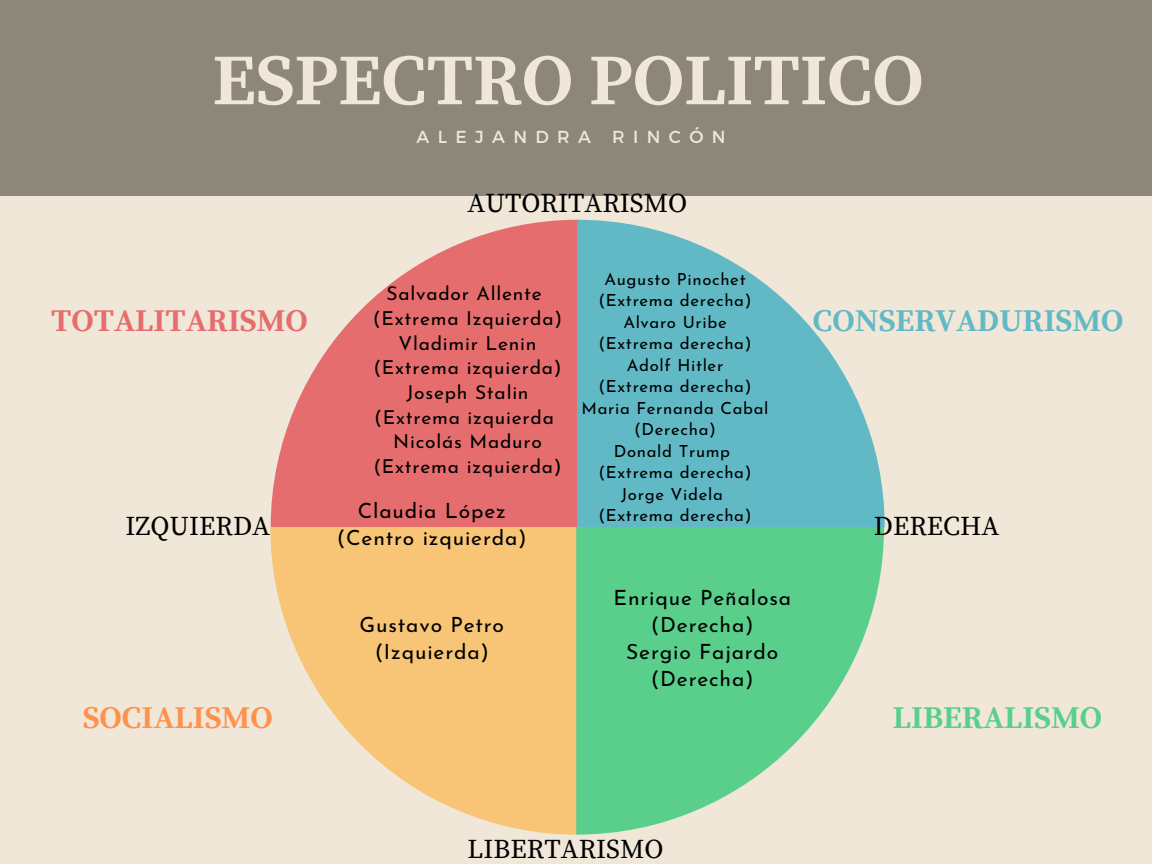
<style>
.page{position:relative;width:1152px;height:864px;background:#f0e7d8}
.page>*{position:absolute;margin:0;border:0;box-sizing:border-box;transform-origin:0 0}
.t1{font:700 72.45px "Source Serif Pro";color:#f0e7d8}
.t2{font:700 31.5px "Source Serif Pro";color:#61b9c6}
.t3{font:700 31.5px "Source Serif Pro";color:#e66d6d}
.t4{font:700 31.5px "Source Serif Pro";color:#5acf8c}
.t5{font:700 31.5px "Source Serif Pro";color:#ff914d}
.t6{font:27px "Source Serif Pro";color:#000}
.t7{font:21px "Josefin Sans";letter-spacing:.04em;color:#000}
.t8{font:19.2px "Josefin Sans";letter-spacing:.04em;color:#000}
.t9{font:17.4px "Montserrat";letter-spacing:.48em;color:#f0e7d8}
.t10{font:16.65px "Josefin Sans";letter-spacing:.04em;color:#000}
</style>
<div class="page">
<svg style="left:271px;top:220px;width:306px;height:307px;fill:#e66d6d"></svg>
<svg style="left:577px;top:220px;width:308px;height:308px;fill:#61b9c6"></svg>
<svg style="left:270px;top:527px;width:307px;height:308px;fill:#f8c577"></svg>
<svg style="left:577px;top:527px;width:307px;height:308px;fill:#5acf8c"></svg>
<div style="left:0;top:0;width:1152px;height:195px;background:#8d867b"></div>
<p class="t1" style="left:212px;top:38px;width:713px">ESPECTRO POLITICO</p>
<p class="t9" style="left:417px;top:125px;width:310px">ALEJANDRA RINCÓN</p>
<p class="t6" style="left:468px;top:187px;width:221px">AUTORITARISMO</p>
<p class="t10" style="left:604px;top:272px;width:143px">Augusto Pinochet</p>
<p class="t10" style="left:599px;top:294px;width:154px">(Extrema derecha)</p>
<p class="t10" style="left:623px;top:315px;width:105px">Alvaro Uribe</p>
<p class="t10" style="left:599px;top:337px;width:154px">(Extrema derecha)</p>
<p class="t10" style="left:627px;top:358px;width:98px">Adolf Hitler</p>
<p class="t10" style="left:599px;top:380px;width:154px">(Extrema derecha)</p>
<p class="t10" style="left:582px;top:401px;width:189px">Maria Fernanda Cabal</p>
<p class="t10" style="left:634px;top:423px;width:83px">(Derecha)</p>
<p class="t10" style="left:614px;top:444px;width:118px">Donald Trump</p>
<p class="t10" style="left:599px;top:466px;width:154px">(Extrema derecha)</p>
<p class="t10" style="left:621px;top:487px;width:103px">Jorge Videla</p>
<p class="t10" style="left:599px;top:509px;width:154px">(Extrema derecha)</p>
<p class="t8" style="left:387px;top:286px;width:157px">Salvador Allente</p>
<p class="t8" style="left:373px;top:311px;width:191px">(Extrema Izquierda)</p>
<p class="t8" style="left:399px;top:335px;width:140px">Vladimir Lenin</p>
<p class="t8" style="left:373px;top:360px;width:190px">(Extrema izquierda)</p>
<p class="t8" style="left:406px;top:385px;width:124px">Joseph Stalin</p>
<p class="t8" style="left:374px;top:409px;width:181px">(Extrema izquierda</p>
<p class="t8" style="left:393px;top:434px;width:150px">Nicolás Maduro</p>
<p class="t8" style="left:373px;top:459px;width:190px">(Extrema izquierda)</p>
<p class="t3" style="left:51px;top:302px;width:258px">TOTALITARISMO</p>
<p class="t2" style="left:813px;top:302px;width:312px">CONSERVADURISMO</p>
<p class="t7" style="left:358px;top:502px;width:150px">Claudia López</p>
<p class="t7" style="left:337px;top:529px;width:191px">(Centro izquierda)</p>
<p class="t6" style="left:126px;top:510px;width:146px">IZQUIERDA</p>
<p class="t6" style="left:874px;top:510px;width:127px">DERECHA</p>
<p class="t7" style="left:360px;top:616px;width:146px">Gustavo Petro</p>
<p class="t7" style="left:375px;top:643px;width:116px">(Izquierda)</p>
<p class="t7" style="left:613px;top:589px;width:179px">Enrique Peñalosa</p>
<p class="t7" style="left:651px;top:616px;width:104px">(Derecha)</p>
<p class="t7" style="left:626px;top:643px;width:154px">Sergio Fajardo</p>
<p class="t7" style="left:651px;top:670px;width:104px">(Derecha)</p>
<p class="t5" style="left:83px;top:699px;width:191px">SOCIALISMO</p>
<p class="t4" style="left:893px;top:699px;width:211px">LIBERALISMO</p>
<p class="t6" style="left:468px;top:834px;width:198px">LIBERTARISMO</p>
</div>
